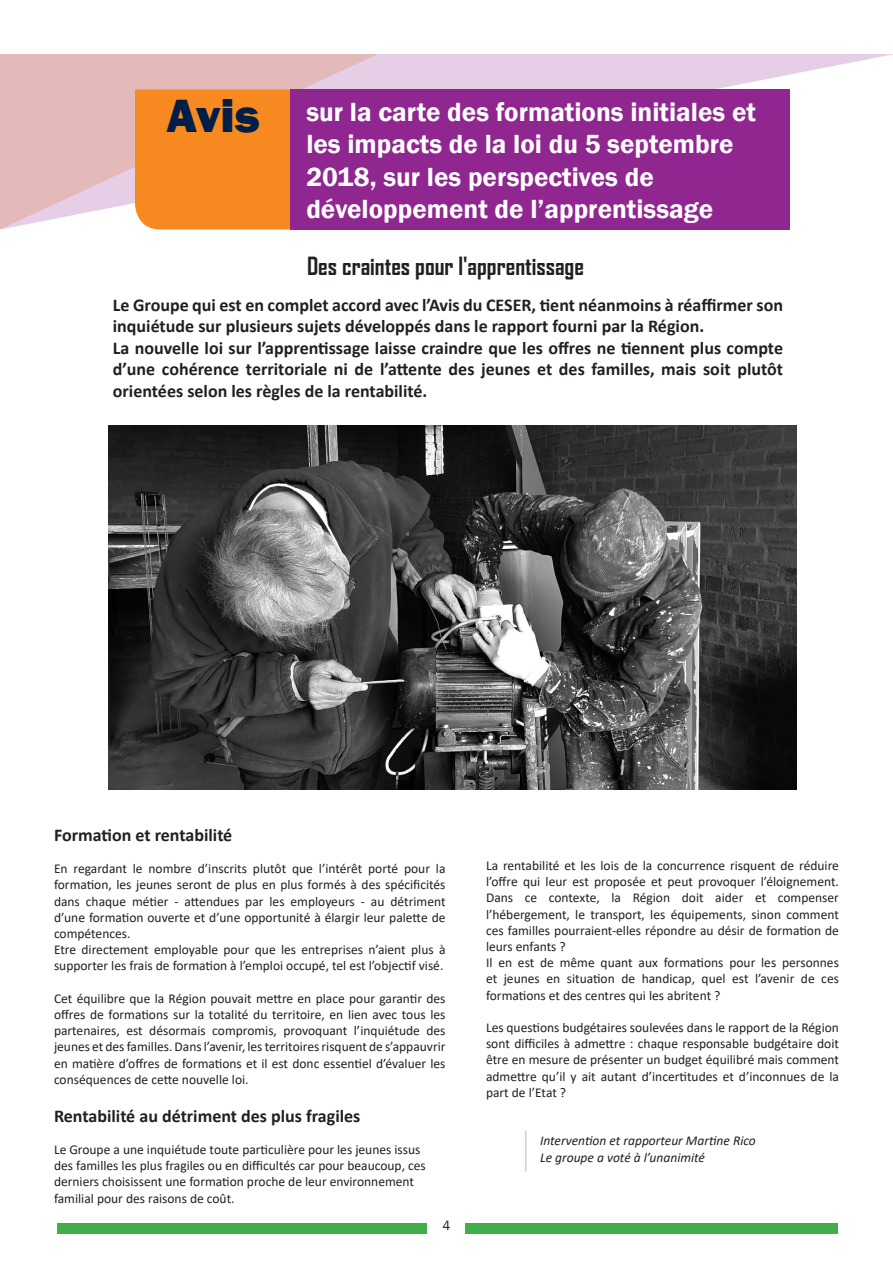
<style>
.page{position:relative;width:893px;height:1263px;background:#fff}
.page>*{position:absolute;margin:0;border:0;box-sizing:border-box;transform-origin:0 0}
.t1{font:800 48px "Franklin Gothic";color:#001e48}
.t2{font:600 27px/32.4px "Franklin Gothic";color:#fff}
.t3{font:700 24px "Agency FB";color:#231f20}
.t4{font:700 18px/21.6px "Calibri";color:#231f20}
.t5{font:13.5px/16.2px "Calibri";color:#231f20;text-align:justify}
.t6{font:italic 13.5px "Calibri";color:#231f20}
.t7{font:13.5px "Franklin Gothic";color:#231f20}
</style>
<div class="page">
<div style="left:57px;top:1223px;width:780px;height:10px;background:#40ae49"></div>
<div style="left:427px;top:1207px;width:37px;height:46px;background:#fff"></div>
<img style="left:108px;top:425px;width:688px;height:365px">
<svg style="left:378px;top:54px;width:515px;height:176px"></svg>
<svg style="left:0;top:54px;width:378px;height:176px;background:#e5bfc2"></svg>
<div style="left:135px;top:89px;width:155px;height:141px;background:#f6891f"></div>
<div style="left:290px;top:89px;width:499px;height:141px;background:#90268f"></div>
<hr style="left:525px;top:1131px;width:1px;height:40px;background:#231f20">
<p class="t1" style="left:166px;top:85px;width:95px">Avis</p>
<p class="t2" style="left:306px;top:96px;width:451px">sur la carte des formations initiales et les impacts de la loi du 5 septembre 2018, sur les perspectives de développement de l’apprentissage</p>
<p class="t3" style="left:307px;top:251px;width:278px">Des craintes pour l'apprentissage</p>
<p class="t4" style="left:113px;top:293px;width:672px">Le Groupe qui est en complet accord avec l’Avis du CESER, tient néanmoins à réaffirmer son inquiétude sur plusieurs sujets développés dans le rapport fourni par la Région.</p>
<p class="t4" style="left:113px;top:337px;width:672px;text-align:justify">La nouvelle loi sur l’apprentissage laisse craindre que les offres ne tiennent plus compte d’une cohérence territoriale ni de l’attente des jeunes et des familles, mais soit plutôt orientées selon les règles de la rentabilité.</p>
<p class="t4" style="left:54px;top:824px;width:180px">Formation et rentabilité</p>
<p class="t5" style="left:54px;top:860px;width:393px">En regardant le nombre d’inscrits plutôt que l’intérêt porté pour la formation, les jeunes seront de plus en plus formés à des spécificités dans chaque métier - attendues par les employeurs - au détriment d’une formation ouverte et d’une opportunité à élargir leur palette de compétences.</p>
<p class="t5" style="left:54px;top:941px;width:393px">Etre directement employable pour que les entreprises n’aient plus à supporter les frais de formation à l’emploi occupé, tel est l’objectif visé.</p>
<p class="t5" style="left:54px;top:990px;width:393px">Cet équilibre que la Région pouvait mettre en place pour garantir des offres de formations sur la totalité du territoire, en lien avec tous les partenaires, est désormais compromis, provoquant l’inquiétude des jeunes et des familles. Dans l’avenir, les territoires risquent de s’appauvrir en matière d’offres de formations et il est donc essentiel d’évaluer les conséquences de cette nouvelle loi.</p>
<p class="t4" style="left:54px;top:1105px;width:308px">Rentabilité au détriment des plus fragiles</p>
<p class="t5" style="left:54px;top:1141px;width:373px;text-align:left">Le Groupe a une inquiétude toute particulière pour les jeunes issus des familles les plus fragiles ou en difficultés car pour beaucoup, ces derniers choisissent une formation proche de leur environnement familial pour des raisons de coût.</p>
<p class="t7" style="left:442px;top:1217px;width:9px">4</p>
<p class="t5" style="left:486px;top:857px;width:354px">La rentabilité et les lois de la concurrence risquent de réduire l’offre qui leur est proposée et peut provoquer l’éloignement.<br>Dans ce contexte, la Région doit aider et compenser l’hébergement, le transport, les équipements, sinon comment ces familles pourraient-elles répondre au désir de formation de leurs enfants ?</p>
<p class="t5" style="left:486px;top:954px;width:354px">Il en est de même quant aux formations pour les personnes et jeunes en situation de handicap, quel est l’avenir de ces formations et des centres qui les abritent ?</p>
<p class="t5" style="left:486px;top:1019px;width:354px">Les questions budgétaires soulevées dans le rapport de la Région sont difficiles à admettre : chaque responsable budgétaire doit être en mesure de présenter un budget équilibré mais comment admettre qu’il y ait autant d’incertitudes et d’inconnues de la part de l’Etat ?</p>
<p class="t6" style="left:540px;top:1131px;width:217px">Intervention et rapporteur Martine Rico</p>
<p class="t6" style="left:540px;top:1148px;width:166px">Le groupe a voté à l’unanimité</p>
</div>
